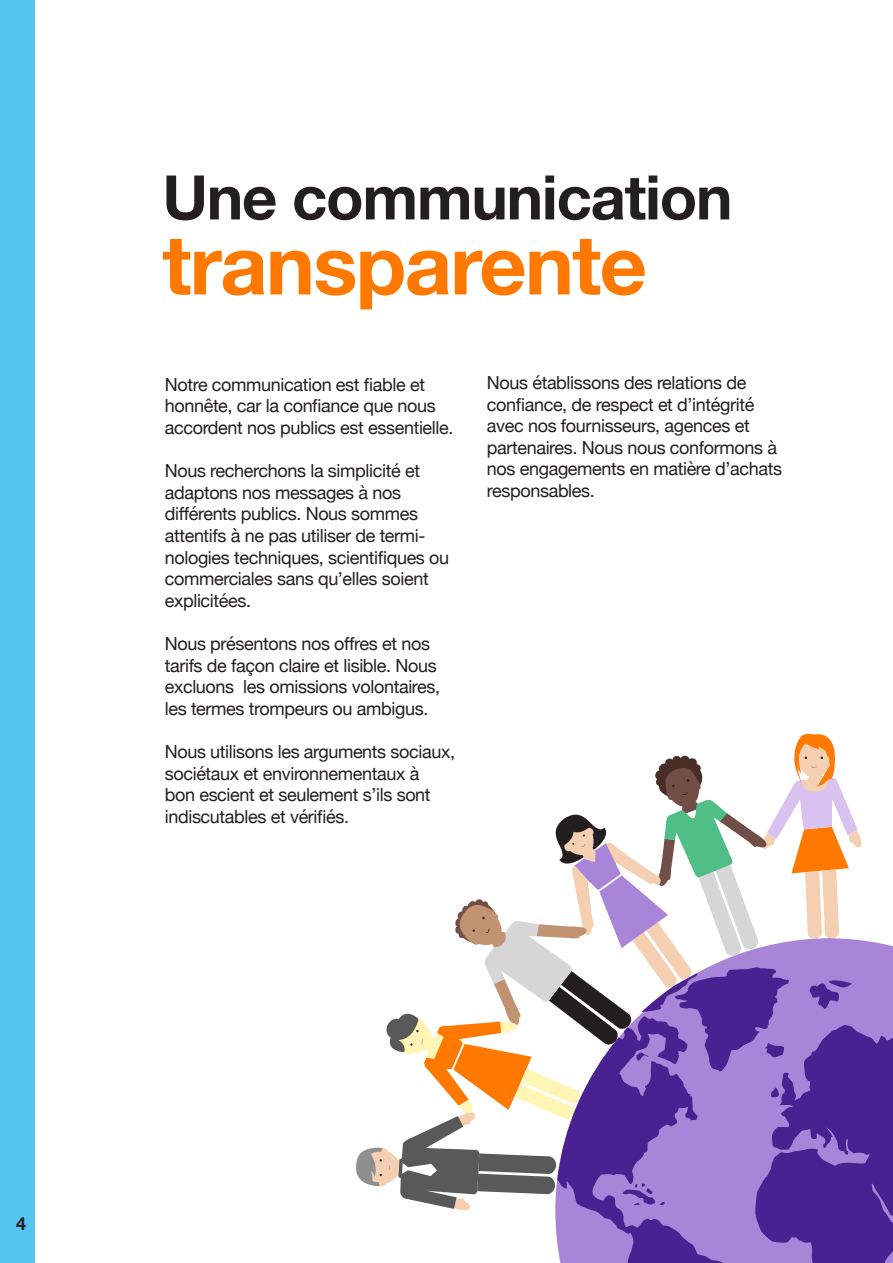
<style>
.page{position:relative;width:893px;height:1263px;background:#fff}
.page>*{position:absolute;margin:0;border:0;box-sizing:border-box;transform-origin:0 0}
.t1{font:700 82.5px "Helvetica Neue";letter-spacing:-.02em;color:#ff7900}
.t2{font:700 61.5px "Helvetica Neue";letter-spacing:-.02em;color:#231f20}
.t3{font:18px/21.6px "Helvetica Neue";letter-spacing:-.02em;color:#231f20}
.t4{font:700 18px "Helvetica Neue";color:#231f20}
</style>
<div class="page">
<div style="left:0;top:0;width:34px;height:1263px;background:#54c5f1"></div>
<svg style="left:356px;top:734px;width:537px;height:529px"></svg>
<p class="t2" style="left:162px;top:149px;width:572px">Une communication</p>
<p class="t1" style="left:162px;top:200px;width:486px">transparente</p>
<p class="t3" style="left:165px;top:375px;width:290px">Notre communication est fiable et honnête, car la confiance que nous accordent nos publics est essentielle.</p>
<p class="t3" style="left:165px;top:461px;width:286px">Nous recherchons la simplicité et adaptons nos messages à nos différents publics. Nous sommes attentifs à ne pas utiliser de termi&shy;nologies techniques, scientifiques ou commerciales sans qu’elles soient explicitées.</p>
<p class="t3" style="left:165px;top:634px;width:277px">Nous présentons nos offres et nos tarifs de façon claire et lisible. Nous excluons les omissions volontaires, les termes trompeurs ou ambigus.</p>
<p class="t3" style="left:165px;top:742px;width:292px">Nous utilisons les arguments sociaux, sociétaux et environnementaux à<br>bon escient et seulement s’ils sont indiscutables et vérifiés.</p>
<p class="t3" style="left:487px;top:373px;width:297px">Nous établissons des relations de confiance, de respect et d’intégrité avec nos fournisseurs, agences et partenaires. Nous nous conformons à nos engagements en matière d’achats responsables.</p>
<p class="t4" style="left:16px;top:1210px;width:12px">4</p>
</div>
